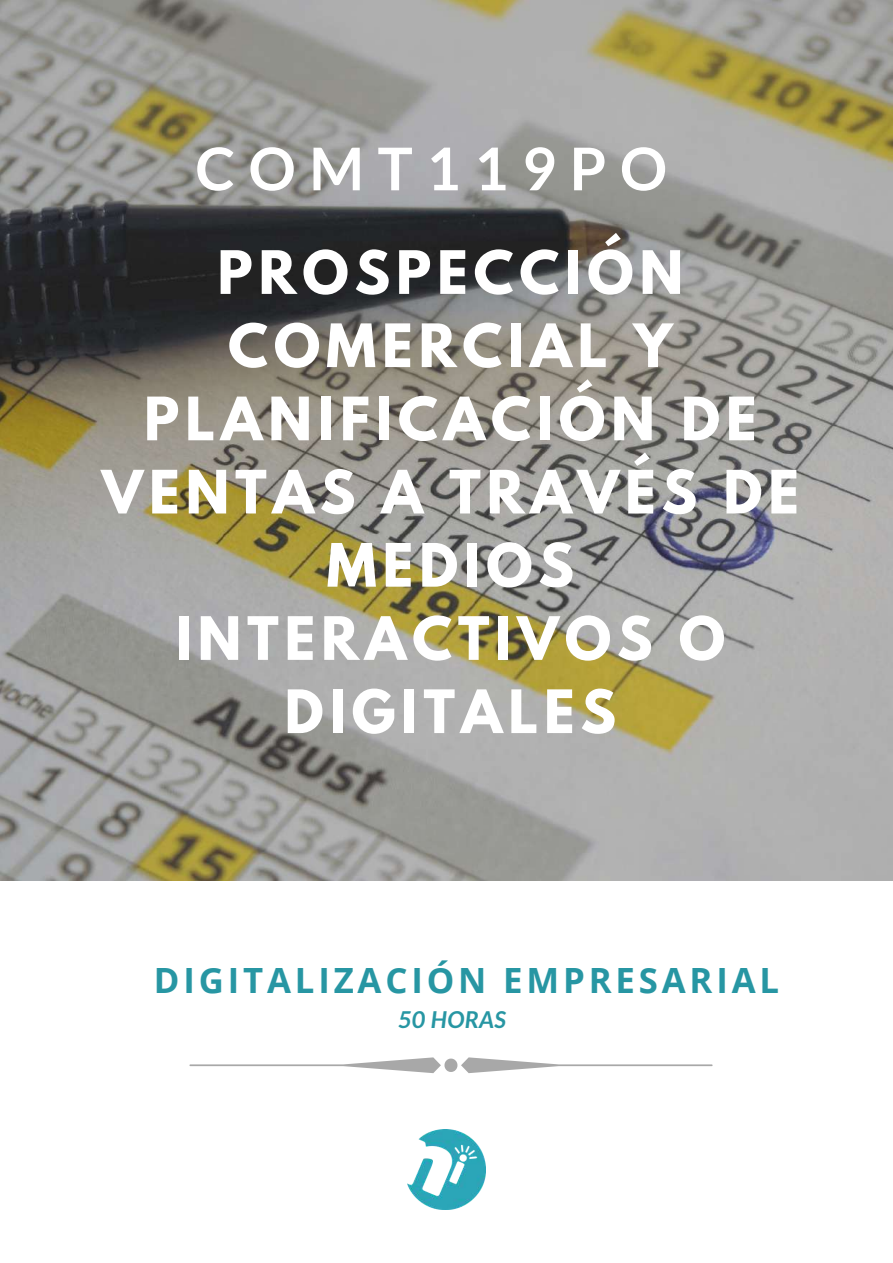
<style>
.page{position:relative;width:893px;height:1263px;background:#fff}
.page>*{position:absolute;margin:0;border:0;box-sizing:border-box;transform-origin:0 0}
.t1{font:700 58.95px "Lato";letter-spacing:.23em;color:#fff}
.t2{font:700 52.95px/73.2px "League Spartan";letter-spacing:.11em;color:#fff;text-align:center}
.t3{font:700 34.8px "Open Sans";letter-spacing:.11em;color:#2796a3}
.t4{font:italic 700 23.25px "Lato";letter-spacing:.02em;color:#2796a3}
</style>
<div class="page">
<img style="left:0;top:0;width:893px;height:880px">
<img style="left:408px;top:1129px;width:77px;height:80px">
<svg style="left:189px;top:1057px;width:524px;height:16px"></svg>
<p class="t1" style="left:195px;top:132px;width:473px">COMT119PO</p>
<p class="t2" style="left:102px;top:243px;width:699px">PROSPECCIÓN<br>COMERCIAL Y<br>PLANIFICACIÓN DE<br>VENTAS A TRAVÉS DE<br>MEDIOS<br>INTERACTIVOS O<br>DIGITALES</p>
<p class="t3" style="left:154px;top:956px;width:627px">DIGITALIZACIÓN EMPRESARIAL</p>
<p class="t4" style="left:398px;top:1005px;width:110px">50 HORAS</p>
</div>
